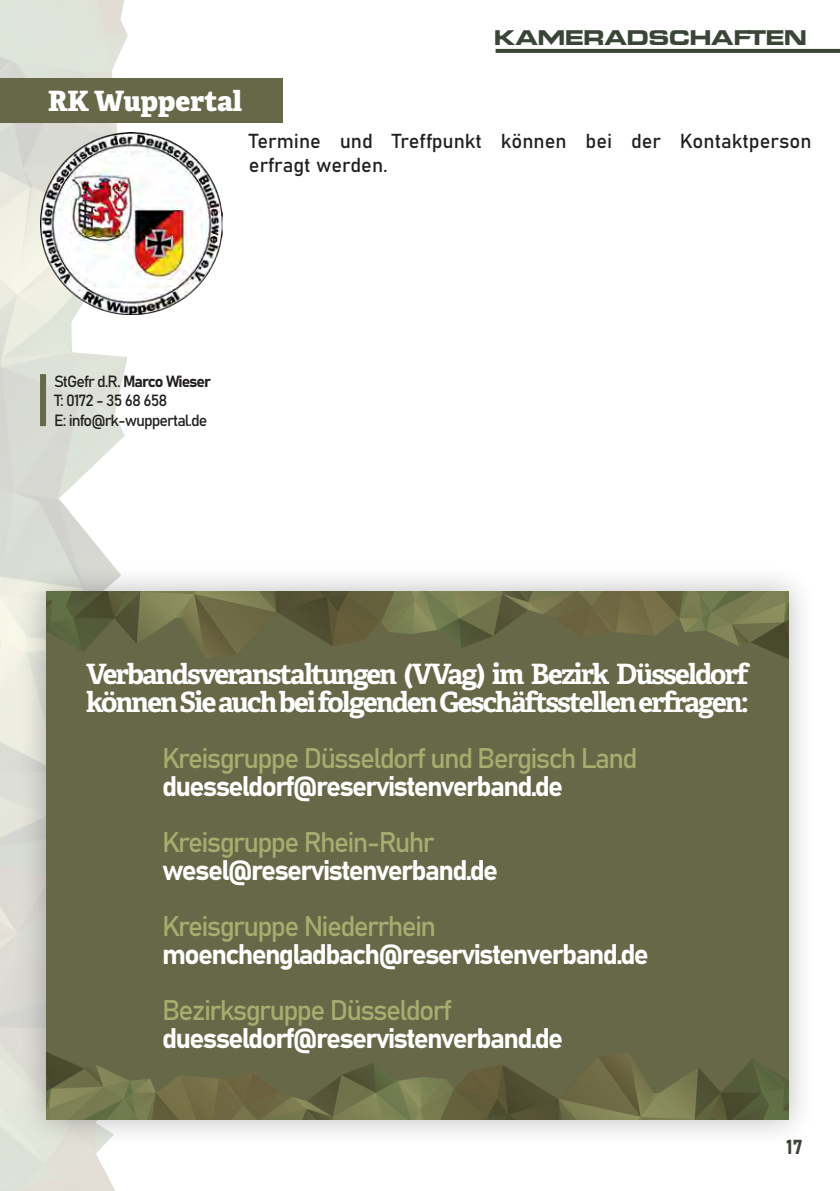
<style>
.page{position:relative;width:840px;height:1191px;background:#fff}
.page>*{position:absolute;margin:0;border:0;box-sizing:border-box;transform-origin:0 0}
.t1{font:700 28px "Bahnschrift Static";letter-spacing:-.06em;color:#fff}
.t2{font:28px "Bahnschrift";letter-spacing:-.06em;color:#a7ad6e}
.t3{font:700 28px/28px "Adelle";letter-spacing:-.06em;color:#fff}
.t4{font:800 28px "Adelle";color:#fff}
.t5{font:22px "Modern Warfare";letter-spacing:-.06em;color:#3a4537}
.t6{font:20px/24px "Bahnschrift";color:#231f20}
.t7{font:700 20px "Bahnschrift Static";color:#3a4537}
.t8{font:16px "Bahnschrift";letter-spacing:-.06em;color:#231f20}
.t9{font:700 16px "Bahnschrift Static";letter-spacing:-.06em;color:#231f20}
.s1{font-family:"Bahnschrift";font-weight:400}
</style>
<div class="page">
<svg style="left:495px;top:49px;width:344px;height:4px"></svg>
<img style="left:0;top:0;width:131px;height:1191px">
<img style="left:40px;top:132px;width:182px;height:182px">
<div style="left:40px;top:374px;width:6px;height:52px;background:#666847"></div>
<div style="left:0;top:78px;width:282px;height:44px;background:#666847"></div>
<div style="left:18px;top:564px;width:797px;height:583px;background:#231f20;opacity:.3"></div>
<div style="left:46px;top:591px;width:742px;height:528px;background:#666847"></div>
<img style="left:46px;top:1052px;width:742px;height:67px">
<img style="left:46px;top:591px;width:742px;height:68px">
<p class="t4" style="left:48px;top:83px;width:195px">RK Wuppertal</p>
<p class="t5" style="left:493px;top:25px;width:315px">KAMERADSCHAFTEN</p>
<p class="t6" style="left:249px;top:128px;width:564px">Termine und Treffpunkt können bei der Kontaktperson erfragt werden.</p>
<p class="t9" style="left:54px;top:370px;width:158px"><span class="s1">StGefr d.R.</span> Marco Wieser</p>
<p class="t8" style="left:54px;top:389px;width:115px">T: 0172 - 35 68 658</p>
<p class="t8" style="left:54px;top:408px;width:155px">E: info@rk-wuppertal.de</p>
<p class="t3" style="left:86px;top:660px;width:663px">Verbandsveranstaltungen (VVag) im Bezirk Düsseldorf können Sie auch bei folgenden Geschäftsstellen erfragen:</p>
<p class="t2" style="left:162px;top:737px;width:476px">Kreisgruppe Düsseldorf und Bergisch Land</p>
<p class="t1" style="left:162px;top:767px;width:402px">duesseldorf@reservistenverband.de</p>
<p class="t2" style="left:162px;top:821px;width:274px">Kreisgruppe Rhein-Ruhr</p>
<p class="t1" style="left:162px;top:851px;width:337px">wesel@reservistenverband.de</p>
<p class="t2" style="left:162px;top:905px;width:275px">Kreisgruppe Niederrhein</p>
<p class="t1" style="left:162px;top:935px;width:488px">moenchengladbach@reservistenverband.de</p>
<p class="t2" style="left:162px;top:989px;width:291px">Bezirksgruppe Düsseldorf</p>
<p class="t1" style="left:162px;top:1019px;width:402px">duesseldorf@reservistenverband.de</p>
<p class="t7" style="left:785px;top:1133px;width:18px">17</p>
</div>
